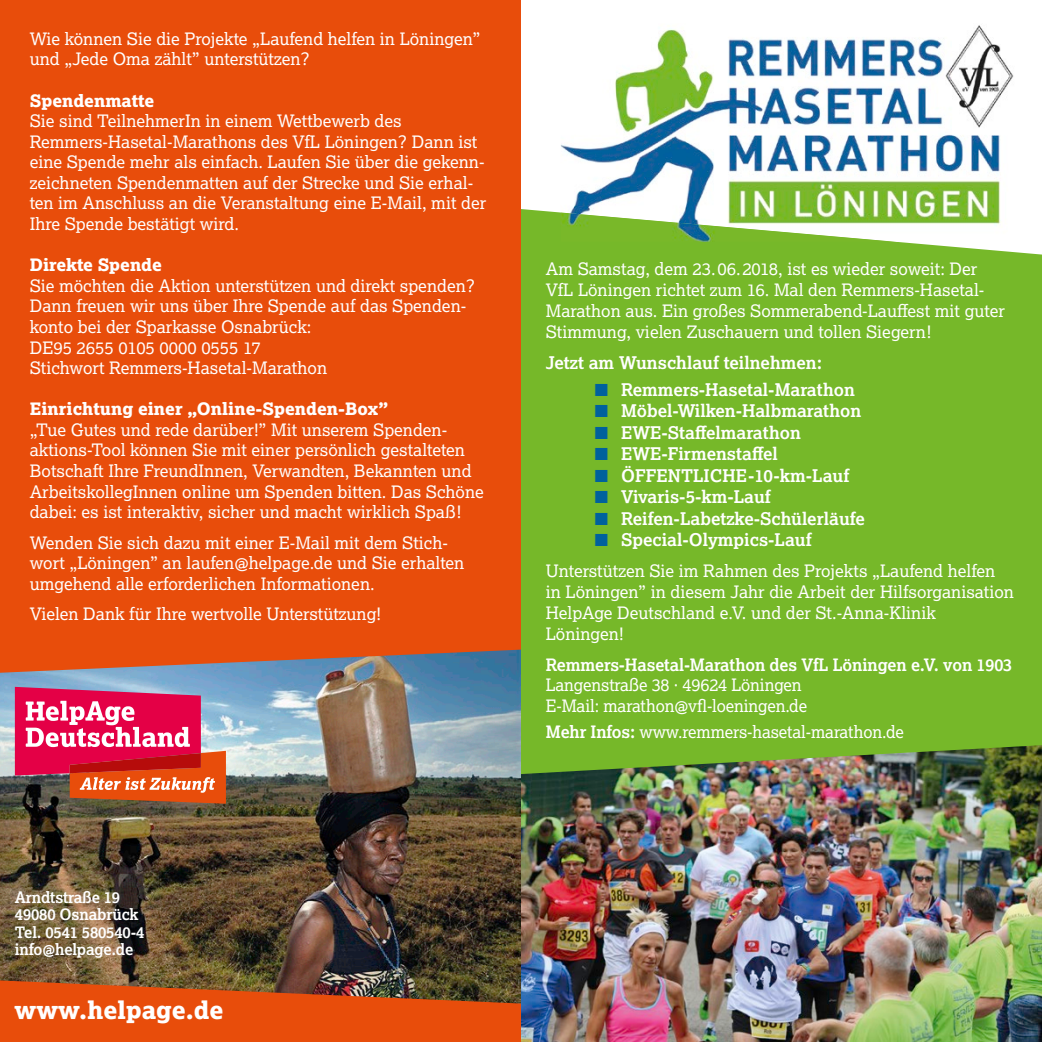
<style>
.page{position:relative;width:1042px;height:1042px;background:#fff}
.page>*{position:absolute;margin:0;border:0;box-sizing:border-box;transform-origin:0 0}
.t1{font:24.5px "Lexia X Bold";color:#fff}
.t2{font:700 17.5px "Lexia";color:#fff}
.t3{font:17.15px/20.7px "Lexia";color:#fff}
.t4{font:17.15px "Lexia X Bold";color:#fff}
.t5{font:700 17.15px "Lexia";letter-spacing:-.005em;color:#fff}
.t6{font:700 15.75px/17.5px "Lexia";letter-spacing:-.01em;color:#fff}
.s1{color:#00619d}
.s2{font-weight:700}
</style>
<div class="page">
<img style="left:521px;top:774px;width:521px;height:268px">
<div style="left:0;top:0;width:521px;height:693px;background:#e84d0b"></div>
<div style="left:521px;top:209px;width:521px;height:565px;background:#76b829"></div>
<img style="left:561px;top:25px;width:453px;height:217px">
<img style="left:561px;top:212px;width:336px;height:30px">
<img style="left:0;top:649px;width:521px;height:331px">
<svg style="left:15px;top:687px;width:211px;height:117px;background:#d14c60"></svg>
<svg style="left:0;top:980px;width:521px;height:62px;background:#cd4d12"></svg>
<p class="t3" style="left:30px;top:28px;width:452px">Wie können Sie die Projekte „Laufend helfen in Löningen” und „Jede Oma zählt” unterstützen?</p>
<p class="t4" style="left:30px;top:89px;width:126px">Spendenmatte</p>
<p class="t3" style="left:30px;top:110px;width:458px">Sie sind TeilnehmerIn in einem Wettbewerb des Remmers-Hasetal-Marathons des VfL Löningen? Dann ist eine Spende mehr als einfach. Laufen Sie über die gekenn&shy;zeichneten Spendenmatten auf der Strecke und Sie erhal&shy;ten im Anschluss an die Veranstaltung eine E-Mail, mit der Ihre Spende bestätigt wird.</p>
<p class="t4" style="left:30px;top:254px;width:134px">Direkte Spende</p>
<p class="t3" style="left:30px;top:275px;width:447px">Sie möchten die Aktion unterstützen und direkt spenden?<br>Dann freuen wir uns über Ihre Spende auf das Spenden&shy;konto bei der Sparkasse Osnabrück:<br>DE95 2655 0105 0000 0555 17<br>Stichwort Remmers-Hasetal-Marathon</p>
<p class="t4" style="left:30px;top:398px;width:360px">Einrichtung einer „Online-Spenden-Box”</p>
<p class="t3" style="left:30px;top:419px;width:455px">„Tue Gutes und rede darüber!” Mit unserem Spenden&shy;aktions-Tool können Sie mit einer persönlich gestalteten Botschaft Ihre FreundInnen, Verwandten, Bekannten und ArbeitskollegInnen online um Spenden bitten. Das Schöne dabei: es ist interaktiv, sicher und macht wirklich Spaß!</p>
<p class="t3" style="left:30px;top:532px;width:436px">Wenden Sie sich dazu mit einer E-Mail mit dem Stich&shy;wort „Löningen” an laufen@helpage.de und Sie erhalten umgehend alle erforderlichen Informationen.</p>
<p class="t3" style="left:30px;top:603px;width:353px">Vielen Dank für Ihre wertvolle Unterstützung!</p>
<p class="t3" style="left:546px;top:258px;width:461px">Am Samstag, dem 23.06.2018, ist es wieder soweit: Der VfL Löningen richtet zum 16. Mal den Remmers- Hasetal-Marathon aus. Ein großes Sommerabend-Lauffest mit guter Stimmung, vielen Zuschauern und tollen Siegern!</p>
<p class="t2" style="left:546px;top:352px;width:278px">Jetzt am Wunschlauf teilnehmen:</p>
<p class="t2" style="left:595px;top:378px;width:262px"><span class="s1">■</span> Remmers-Hasetal-Marathon</p>
<p class="t2" style="left:595px;top:400px;width:268px"><span class="s1">■</span> Möbel-Wilken-Halbmarathon</p>
<p class="t2" style="left:595px;top:421px;width:208px"><span class="s1">■</span> EWE-Staffelmarathon</p>
<p class="t2" style="left:595px;top:443px;width:184px"><span class="s1">■</span> EWE-Firmenstaffel</p>
<p class="t2" style="left:595px;top:464px;width:256px"><span class="s1">■</span> ÖFFENTLICHE-10-km-Lauf</p>
<p class="t2" style="left:595px;top:486px;width:178px"><span class="s1">■</span> Vivaris-5-km-Lauf</p>
<p class="t2" style="left:595px;top:507px;width:271px"><span class="s1">■</span> Reifen-Labetzke-Schülerläufe</p>
<p class="t2" style="left:595px;top:529px;width:218px"><span class="s1">■</span> Special-Olympics-Lauf</p>
<p class="t3" style="left:546px;top:560px;width:470px">Unterstützen Sie im Rahmen des Projekts „Laufend helfen in Löningen” in diesem Jahr die Arbeit der Hilfs organisation HelpAge Deutschland e.V. und der St.-Anna-Klinik Löningen!</p>
<p class="t5" style="left:546px;top:654px;width:468px">Remmers-Hasetal-Marathon des VfL Löningen e.V. von 1903</p>
<p class="t3" style="left:546px;top:674px;width:263px">Langenstraße 38 · 49624 Löningen<br>E-Mail: marathon@vfl-loeningen.de</p>
<p class="t3" style="left:546px;top:720px;width:360px"><span class="s2">Mehr Infos:</span> www.remmers-hasetal-marathon.de</p>
<p class="t6" style="left:15px;top:888px;width:131px">Arndtstraße 19<br>49080 Osnabrück<br>Tel. 0541 580540-4 info@helpage.de</p>
<h1 class="t1" style="left:15px;top:994px;width:210px">www.helpage.de</h1>
</div>
